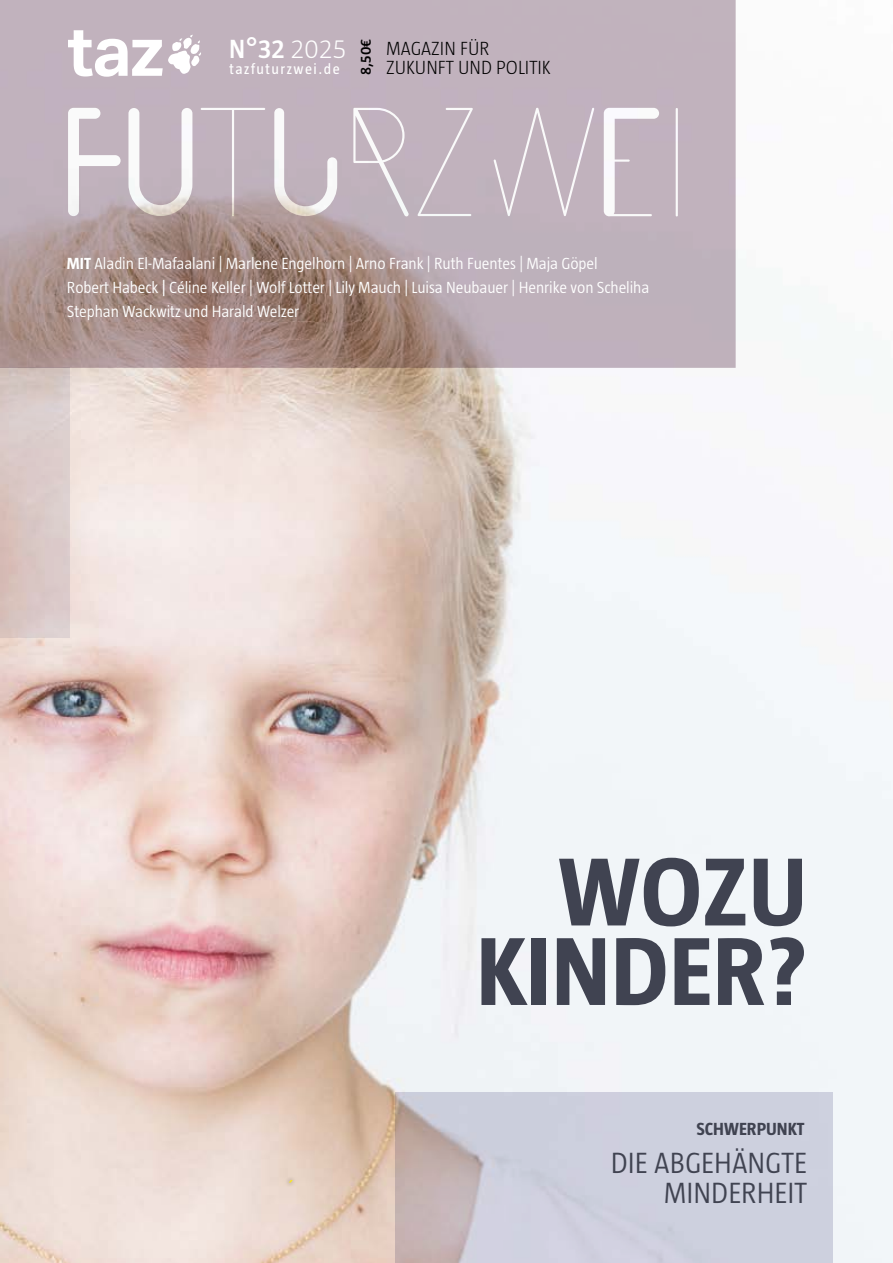
<style>
.page{position:relative;width:893px;height:1263px;background:#fff}
.page>*{position:absolute;margin:0;border:0;box-sizing:border-box;transform-origin:0 0}
.t1{font:700 99px/79.5px "Taz";color:#404351;text-align:right}
.t2{font:300 30px/30px "Taz";color:#404351;text-align:right}
.t3{font:600 27px "Taz";color:#fff}
.t4{font:300 19.5px "Taz";color:#000}
.t5{font:700 18px "Taz";color:#404351}
.t6{font:18px "Taz";color:#feeb14}
.t7{font:300 16.5px/24px "Taz";letter-spacing:-.005em;color:#fff}
.t8{font:15px "Taz";letter-spacing:.1em;color:#fff}
.t9{font:600 15px "Taz";color:#000}
.s1{font-weight:300}
.s2{font-weight:700}
.s3{font-weight:400}
</style>
<div class="page">
<img style="left:1px;top:368px;width:891px;height:895px">
<svg style="left:1px;top:0;width:735px;height:368px;background:#bbaab0"></svg>
<svg style="left:68px;top:30px;width:133px;height:47px"></svg>
<div style="left:285px;top:1176px;width:11px;height:11px;background:#000;opacity:.75"></div>
<h3 class="t3" style="left:229px;top:33px;width:119px">N°32 <span class="s1">2025</span></h3>
<p class="t9" style="left:357px;top:75px;width:38px;rotate:-90deg">8,50€</p>
<p class="t4" style="left:386px;top:37px;width:105px">MAGAZIN FÜR</p>
<p class="t8" style="left:230px;top:61px;width:112px">tazfuturzwei.de</p>
<p class="t4" style="left:386px;top:57px;width:166px">ZUKUNFT UND POLITIK</p>
<p class="t7" style="left:67px;top:252px;width:584px"><span class="s2">MIT</span> Aladin El-Mafaalani | Marlene Engelhorn | Arno Frank | Ruth Fuentes | Maja Göpel<br>Robert Habeck <span class="s3">|</span> Céline Keller | Wolf Lotter | Lily Mauch | Luisa Neubauer | Henrike von Scheliha<br>Stephan Wackwitz und Harald Welzer</p>
<h1 class="t1" style="left:476px;top:851px;width:333px">WOZU<br>KINDER?</h1>
<p class="t6" style="left:286px;top:1177px;width:9px">´</p>
<p class="t5" style="left:697px;top:1119px;width:109px">SCHWERPUNKT</p>
<h2 class="t2" style="left:611px;top:1148px;width:198px">DIE ABGEHÄNGTE<br>MINDERHEIT</h2>
</div>
